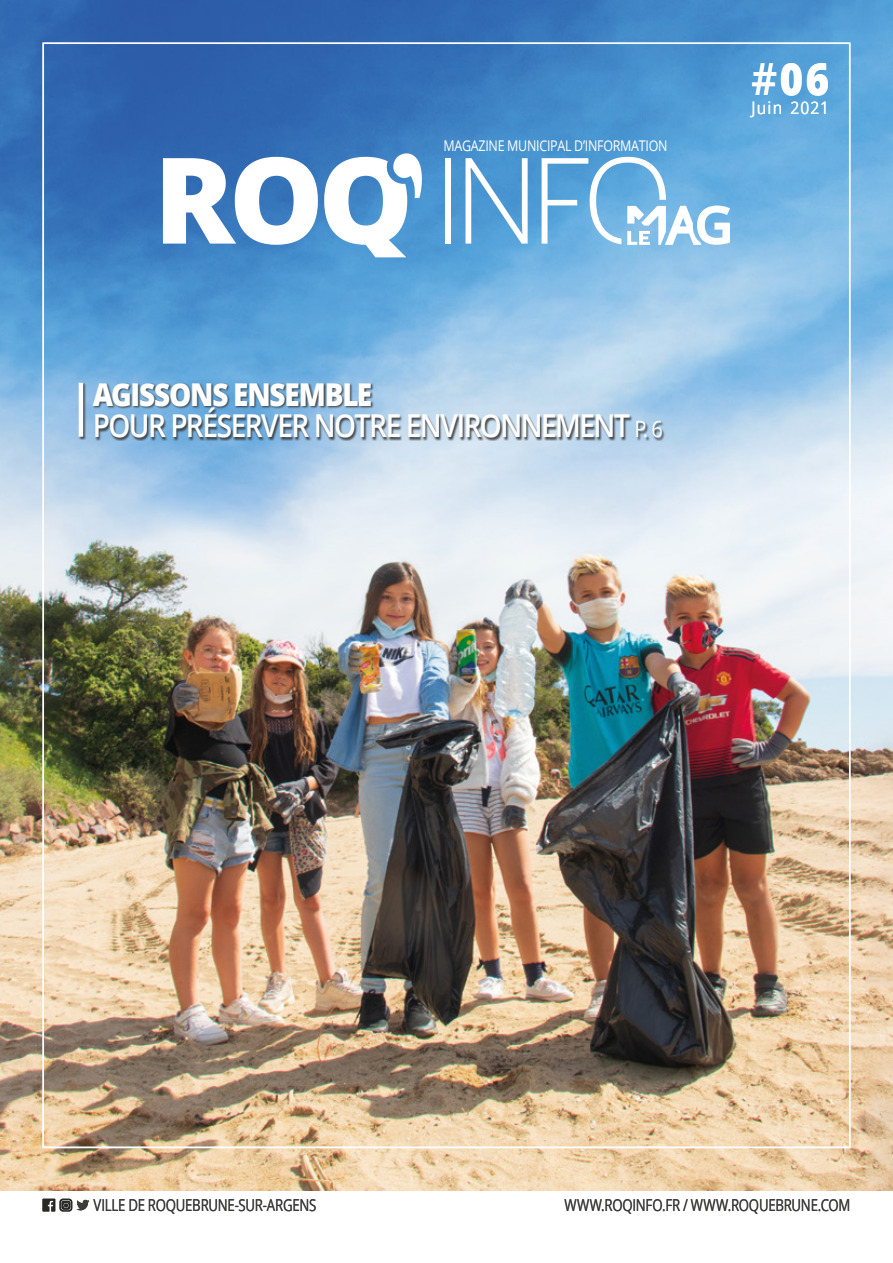
<style>
.page{position:relative;width:893px;height:1263px;background:#fff}
.page>*{position:absolute;margin:0;border:0;box-sizing:border-box;transform-origin:0 0}
.t1{font:800 44.4px "Open Sans";color:#fff;scale:.9 1}
.t2{font:600 31.5px/31.5px "Open Sans";letter-spacing:-.055em;color:#fff;scale:.89 1}
.t3{font:17.4px "Open Sans";letter-spacing:.075em;color:#fff;scale:.9 1}
.t4{font:16.5px "Open Sans";letter-spacing:-.02em;color:#3c3c3b;scale:.8 1}
.t5{font:14.7px "Open Sans";letter-spacing:-.02em;color:#fff;scale:.85 1}
.s1{font-weight:600}
.s2{font-weight:800}
.s3{font-weight:400;font-size:22.5px}
</style>
<div class="page">
<img style="left:0;top:0;width:893px;height:1191px">
<svg style="left:43px;top:1199px;width:46px;height:12px"></svg>
<svg style="left:163px;top:157px;width:155px;height:88px"></svg>
<div style="left:445px;top:158px;width:6px;height:86px;background:#fff"></div>
<svg style="left:465px;top:158px;width:63px;height:86px"></svg>
<svg style="left:542px;top:157px;width:188px;height:88px"></svg>
<svg style="left:324px;top:152px;width:99px;height:105px"></svg>
<div style="left:93px;top:382px;width:572px;height:59px;background:#3c3c3b;opacity:.9"></div>
<div style="left:78px;top:382px;width:8px;height:58px;background:#3c3c3b;opacity:.9"></div>
<hr style="left:79px;top:383px;width:4px;height:54px;background:#fff">
<p class="t5" style="left:443px;top:136px;width:265px">MAGAZINE MUNICIPAL D’INFORMATION</p>
<h1 class="t1" style="left:751px;top:46px;width:88px"><span class="s1">#</span>06</h1>
<p class="t3" style="left:751px;top:96px;width:88px">Juin 2021</p>
<h2 class="t2" style="left:93px;top:378px;width:642px"><span class="s2">AGISSONS ENSEMBLE<br></span>POUR PRÉSERVER NOTRE ENVIRONNEMENT <span class="s3">P. 6</span></h2>
<p class="t4" style="left:94px;top:1194px;width:280px">VILLE DE ROQUEBRUNE-SUR-ARGENS</p>
<p class="t4" style="left:564px;top:1194px;width:359px">WWW.ROQINFO.FR / WWW.ROQUEBRUNE.COM</p>
</div>
